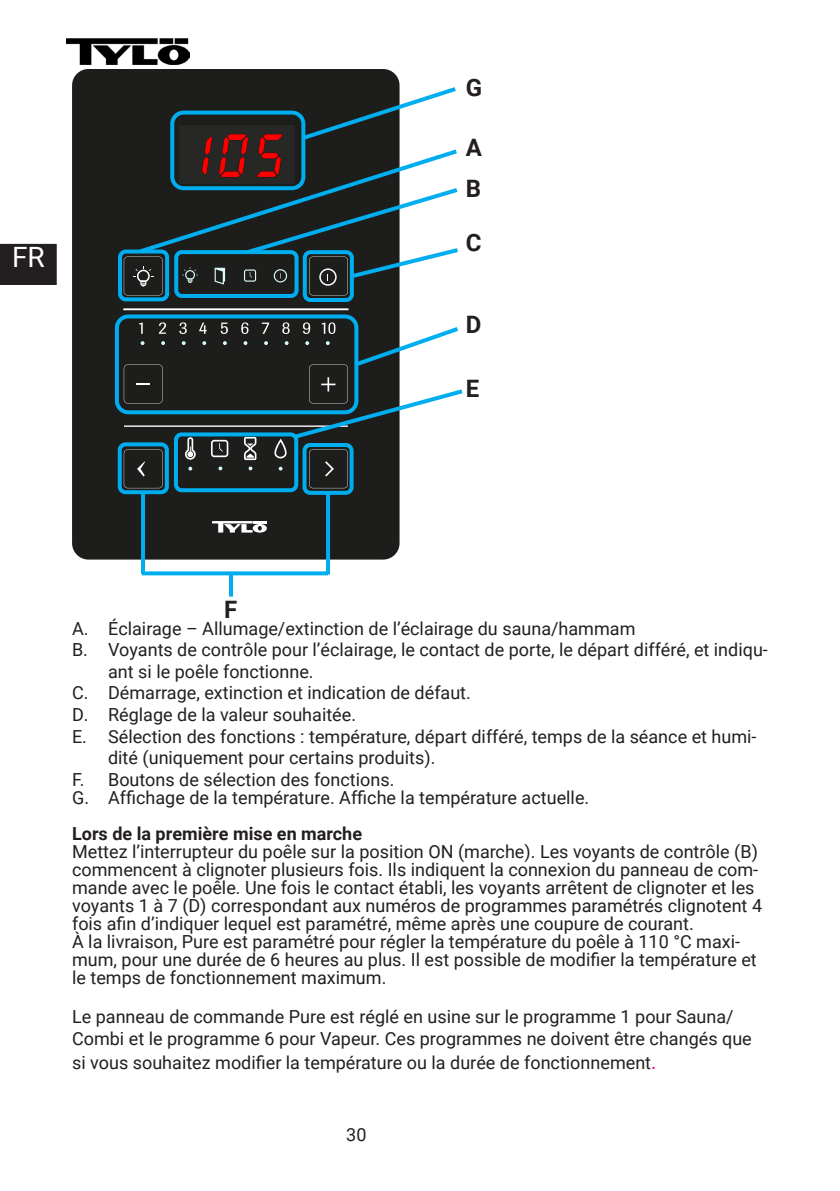
<style>
.page{position:relative;width:840px;height:1191px;background:#fff}
.page>*{position:absolute;margin:0;border:0;box-sizing:border-box;transform-origin:0 0}
.t1{font:28px "Roboto";color:#fff}
.t2{font:700 24px "Roboto";color:#231f20}
.t3{font:18px/18px "Roboto";color:#231f20}
.t4{font:700 18px "Roboto";color:#231f20}
.s1{font-size:20px;color:#ed028c}
</style>
<div class="page">
<div style="left:72px;top:69px;width:327px;height:490px;background:#1d1d1b;border-radius:16px"></div>
<div style="left:123px;top:308px;width:225px;height:2px;border:1px solid #fff"></div>
<svg style="left:124px;top:256px;width:224px;height:232px"></svg>
<svg style="left:212px;top:521px;width:55px;height:11px"></svg>
<hr style="left:124px;top:425px;width:224px;height:2px;background:#fff">
<div style="left:118px;top:249px;width:51px;height:52px;border:4px solid #00aeef;border-radius:6px"></div>
<div style="left:115px;top:314px;width:243px;height:100px;border:4px solid #00aeef;border-radius:11px"></div>
<div style="left:118px;top:442px;width:51px;height:52px;border:4px solid #00aeef;border-radius:6px"></div>
<div style="left:302px;top:443px;width:51px;height:52px;border:4px solid #00aeef;border-radius:6px"></div>
<div style="left:174px;top:432px;width:124px;height:60px;border:4px solid #00aeef;border-radius:6px"></div>
<svg style="left:133px;top:84px;width:330px;height:392px"></svg>
<hr style="left:141px;top:494px;width:4px;height:80px;background:#00aeef">
<hr style="left:326px;top:492px;width:4px;height:82px;background:#00aeef">
<svg style="left:142px;top:571px;width:186px;height:4px"></svg>
<hr style="left:229px;top:573px;width:4px;height:23px;background:#00aeef">
<div style="left:1px;top:245px;width:55px;height:39px;background:#231f20"></div>
<div style="left:0;top:244px;width:57px;height:41px;border:2px solid #231f20"></div>
<img style="left:66px;top:38px;width:123px;height:27px">
<p class="t1" style="left:12px;top:237px;width:34px">FR</p>
<p class="t2" style="left:465px;top:71px;width:18px">G</p>
<p class="t2" style="left:465px;top:130px;width:18px">A</p>
<p class="t2" style="left:465px;top:171px;width:17px">B</p>
<p class="t2" style="left:465px;top:225px;width:17px">C</p>
<p class="t2" style="left:465px;top:307px;width:17px">D</p>
<p class="t2" style="left:465px;top:371px;width:15px">E</p>
<p class="t2" style="left:224px;top:592px;width:15px">F</p>
<p class="t3" style="left:72px;top:618px;width:564px">A. Éclairage – Allumage/extinction de l’éclairage du sauna/hammam</p>
<p class="t3" style="left:108px;top:638px;width:661px;line-height:21.6px;text-indent:-36px">B. Voyants de contrôle pour l’éclairage, le contact de porte, le départ différé, et indiqu&shy;ant si le poêle fonctionne.</p>
<p class="t3" style="left:72px;top:683px;width:400px">C. Démarrage, extinction et indication de défaut.</p>
<p class="t3" style="left:72px;top:705px;width:285px">D. Réglage de la valeur souhaitée.</p>
<p class="t3" style="left:108px;top:724px;width:649px;line-height:21.6px;text-indent:-36px">E. Sélection des fonctions : température, départ différé, temps de la séance et humi&shy;dité (uniquement pour certains produits).</p>
<p class="t3" style="left:72px;top:769px;width:324px">F. Boutons de sélection des fonctions.</p>
<p class="t3" style="left:72px;top:787px;width:518px">G. Affichage de la température. Affiche la température actuelle.</p>
<p class="t4" style="left:72px;top:820px;width:291px">Lors de la première mise en marche</p>
<p class="t3" style="left:72px;top:841px;width:691px">Mettez l’interrupteur du poêle sur la position ON (marche). Les voyants de contrôle (B) commencent à clignoter plusieurs fois. Ils indiquent la connexion du panneau de com&shy;mande avec le poêle. Une fois le contact établi, les voyants arrêtent de clignoter et les voyants 1 à 7 (D) correspondant aux numéros de programmes paramétrés clignotent 4 fois afin d’indiquer lequel est paramétré, même après une coupure de courant.</p>
<p class="t3" style="left:72px;top:931px;width:685px">À la livraison, Pure est paramétré pour régler la température du poêle à 110 °C maxi&shy;mum, pour une durée de 6 heures au plus. Il est possible de modifier la température et le temps de fonctionnement maximum.</p>
<p class="t3" style="left:72px;top:1005px;width:680px;line-height:21.6px">Le panneau de commande Pure est réglé en usine sur le programme 1 pour Sauna/<br>Combi et le programme 6 pour Vapeur. Ces programmes ne doivent être changés que</p>
<p class="t3" style="left:72px;top:1053px;width:585px">si vous souhaitez modifier la température ou la durée de fonctionnement<span class="s1">.</span></p>
<p class="t3" style="left:346px;top:1124px;width:22px">30</p>
</div>
